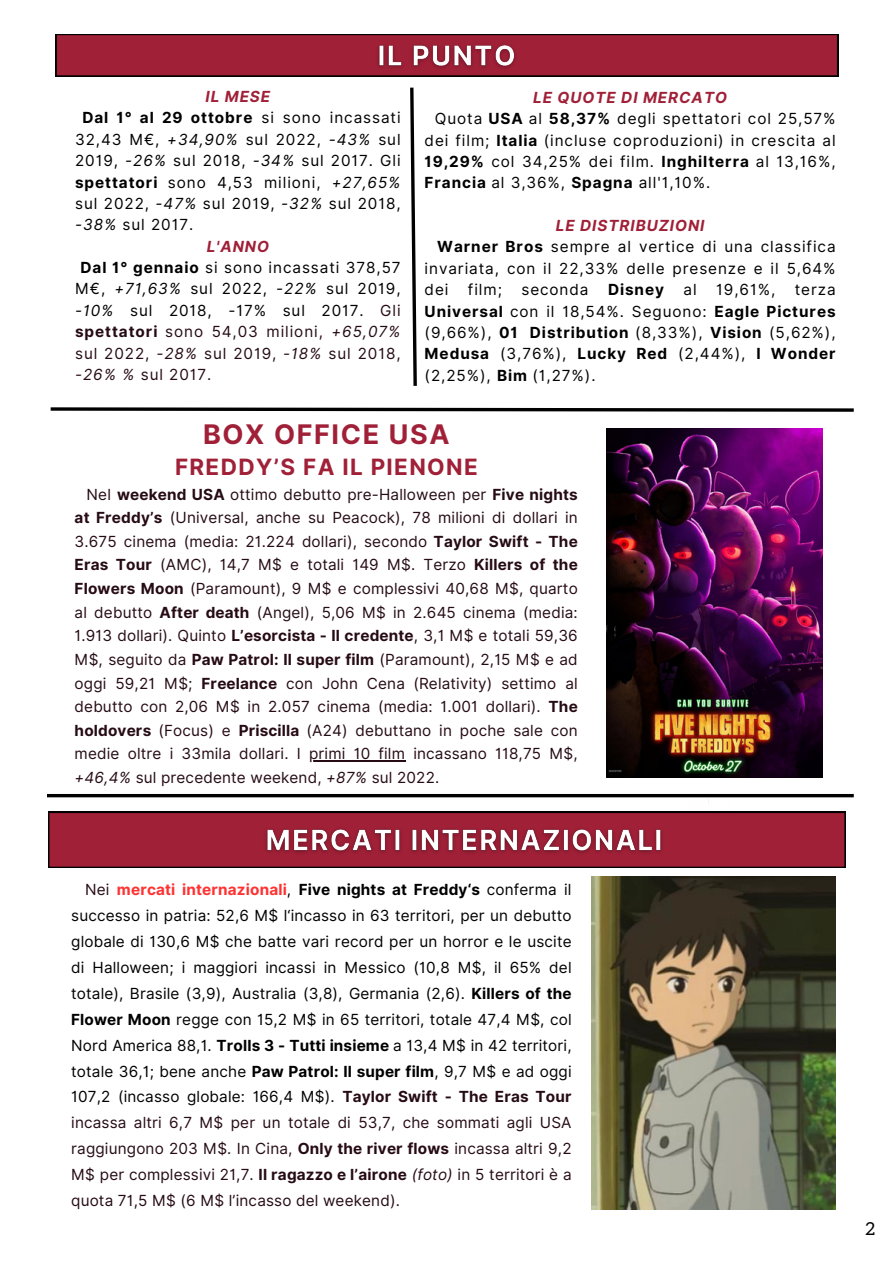
<style>
.page{position:relative;width:893px;height:1264px;background:#fff}
.page>*{position:absolute;margin:0;border:0;box-sizing:border-box;transform-origin:0 0}
.t1{font:700 27px "Inter";letter-spacing:.06em;color:#a02037}
.t2{font:700 22.5px "Inter";letter-spacing:.06em;color:#a02037}
.t3{font:18px "Aleo";color:#000}
.t4{font:15.3px/21.3px "Inter";letter-spacing:.06em;color:#000;text-align:justify}
.t5{font:15.3px/23.5px "Inter";letter-spacing:.01em;color:#260b15;text-align:justify}
.t6{font:italic 700 15.3px "Inter";letter-spacing:.06em;color:#a02037}
.t7{font:700 15.3px "Inter";letter-spacing:.06em;color:#000}
.s1{font-weight:700}
.s2{font-style:italic}
.s3{color:#260b15}
.s4{font-weight:700;color:#260b15}
.s5{font-style:italic;color:#260b15}
.s6{font-weight:700;color:#ff3131}
</style>
<div class="page">
<img style="left:685px;top:797px;width:49px;height:15px">
<svg style="left:56px;top:34px;width:782px;height:42px;background:#971e33"></svg>
<svg style="left:50px;top:407px;width:804px;height:5px"></svg>
<hr style="left:47px;top:794px;width:806px;height:3px;background:#000">
<svg style="left:48px;top:812px;width:797px;height:55px;background:#991e34"></svg>
<svg style="left:410px;top:87px;width:7px;height:299px"></svg>
<img style="left:606px;top:429px;width:216px;height:348px">
<img style="left:591px;top:876px;width:244px;height:333px">
<hr style="left:309px;top:760px;width:96px;height:1px;background:#260b15">
<img style="left:371px;top:39px;width:150px;height:36px">
<img style="left:261px;top:822px;width:407px;height:37px">
<p class="t6" style="left:205px;top:87px;width:66px">IL MESE</p>
<p class="t4" style="left:75px;top:107px;width:327px;text-indent:7px"><span class="s1">Dal 1° al 29 ottobre</span> si sono incassati 32,43 M€, <span class="s2">+34,90%</span> sul 2022, <span class="s2">-43%</span> sul 2019, <span class="s2">-26%</span> sul 2018, <span class="s2">-34%</span> sul 2017. Gli <span class="s1">spettatori</span> sono 4,53 milioni, <span class="s2">+27,65% </span>sul 2022, <span class="s2">-47%</span> sul 2019, <span class="s2">-32%</span> sul 2018, <span class="s2">-38%</span> sul 2017.</p>
<p class="t6" style="left:207px;top:237px;width:64px">L'ANNO</p>
<p class="t4" style="left:75px;top:257px;width:327px;text-indent:6px"><span class="s1">Dal 1° gennaio</span> si sono incassati 378,57<br>M€, <span class="s2">+71,63%</span> sul 2022, <span class="s2">-22%</span> sul 2019, <span class="s2">-10%</span> sul 2018, -17% sul 2017. <span class="s3">Gli </span><span class="s4">spettatori</span> <span class="s3">sono 54,03 milioni,</span> <span class="s5">+65,07% </span><span class="s3">sul 2022,</span> <span class="s5">-28%</span> <span class="s3">sul 2019,</span> <span class="s5">-18%</span> <span class="s3">sul 2018, </span><span class="s5">-26% %</span> <span class="s3">sul 2017.</span></p>
<p class="t6" style="left:533px;top:88px;width:195px">LE QUOTE DI MERCATO</p>
<p class="t4" style="left:424px;top:108px;width:412px;text-indent:10px">Quota <span class="s1">USA</span> al <span class="s1">58,37%</span> degli spettatori col 25,57% dei film; <span class="s1">Italia</span> (incluse coproduzioni) in crescita al <span class="s1">19,29%</span> col 34,25% dei film. <span class="s1">Inghilterra</span> al 13,16%, <span class="s1">Francia</span> al 3,36%, <span class="s1">Spagna</span> all'1,10%.</p>
<p class="t6" style="left:555px;top:216px;width:150px">LE DISTRIBUZIONI</p>
<p class="t4" style="left:424px;top:236px;width:412px;text-indent:13px"><span class="s1">Warner Bros</span> sempre al vertice di una classifica invariata, con il 22,33% delle presenze e il 5,64% dei</p>
<p class="t4" style="left:468px;top:279px;width:35px">film;</p>
<p class="t4" style="left:521px;top:279px;width:69px">seconda</p>
<p class="t7" style="left:608px;top:280px;width:58px">Disney</p>
<p class="t4" style="left:683px;top:279px;width:15px">al</p>
<p class="t4" style="left:716px;top:279px;width:61px">19,61%,</p>
<p class="t4" style="left:424px;top:279px;width:412px;text-indent:370px">terza <span class="s1">Universal</span> con il 18,54%. Seguono: <span class="s1">Eagle Pictures </span>(9,66%), <span class="s1">01 Distribution</span> (8,33%), <span class="s1">Vision</span> (5,62%), <span class="s1">Medusa</span> (3,76%), <span class="s1">Lucky Red</span> (2,44%), <span class="s1">I Wonder </span>(2,25%), <span class="s1">Bim</span> (1,27%).</p>
<p class="t1" style="left:203px;top:418px;width:248px">BOX OFFICE USA</p>
<p class="t2" style="left:175px;top:453px;width:304px">FREDDY’S FA IL PIENONE</p>
<p class="t5" style="left:75px;top:482px;width:504px;text-indent:12px">Nel <span class="s1">weekend USA</span> ottimo debutto pre-Halloween per <span class="s1">Five nights at Freddy’s</span> (Universal, anche su Peacock), 78 milioni di dollari in 3.675 cinema (media: 21.224 dollari), secondo <span class="s1">Taylor Swift - The Eras Tour</span> (AMC), 14,7 M$ e totali 149 M$. Terzo <span class="s1">Killers of the Flowers Moon</span> (Paramount), 9 M$ e complessivi 40,68 M$, quarto al debutto <span class="s1">After death</span> (Angel), 5,06 M$ in 2.645 cinema (media:<br>1.913 dollari). Quinto <span class="s1">L’esorcista - Il credente</span>, 3,1 M$ e totali 59,36<br>M$, seguito da <span class="s1">Paw Patrol: Il super film</span> (Paramount), 2,15 M$ e ad oggi 59,21 M$; <span class="s1">Freelance</span> con John Cena (Relativity) settimo al debutto con 2,06 M$ in 2.057 cinema (media: 1.001 dollari). <span class="s1">The holdovers</span> (Focus) e <span class="s1">Priscilla</span> (A24) debuttano in poche sale con medie oltre i 33mila dollari. I primi 10 film incassano 118,75 M$, <span class="s2">+46,4%</span> sul precedente weekend, <span class="s2">+87%</span> sul 2022.</p>
<p class="t4" style="left:71px;top:877px;width:502px;line-height:25.8px;text-indent:14px"><span class="s3">Nei</span> <span class="s6">mercati internazionali</span>, <span class="s1">Five nights at Freddy‘s</span> conferma il successo in patria: 52,6 M$ l‘incasso in 63 territori, per un debutto globale di 130,6 M$ che batte vari record per un horror e le uscite di Halloween; i maggiori incassi in Messico (10,8 M$, il 65% del totale), Brasile (3,9), Australia (3,8), Germania (2,6). <span class="s1">Killers of the Flower Moon</span> regge con 15,2 M$ in 65 territori, totale 47,4 M$, col Nord America 88,1. <span class="s1">Trolls 3 - Tutti insieme</span> a 13,4 M$ in 42 territori, totale 36,1; bene anche <span class="s1">Paw Patrol: Il super film</span>, 9,7 M$ e ad oggi 107,2 (incasso globale: 166,4 M$). <span class="s4">Taylor Swift - The Eras Tour </span><span class="s3">incassa altri 6,7 M$ per un totale di 53,7, che sommati agli USA raggiungono 203 M$. In Cina,</span> <span class="s4">Only the river flows</span> <span class="s3">incassa altri 9,2<br>M$ per complessivi 21,7.</span> <span class="s4">Il ragazzo e l’airone</span> <span class="s5">(foto)</span> <span class="s3">in 5 territori è a quota 71,5 M$ (6 M$ l’incasso del weekend).</span></p>
<p class="t3" style="left:865px;top:1218px;width:11px">2</p>
</div>
